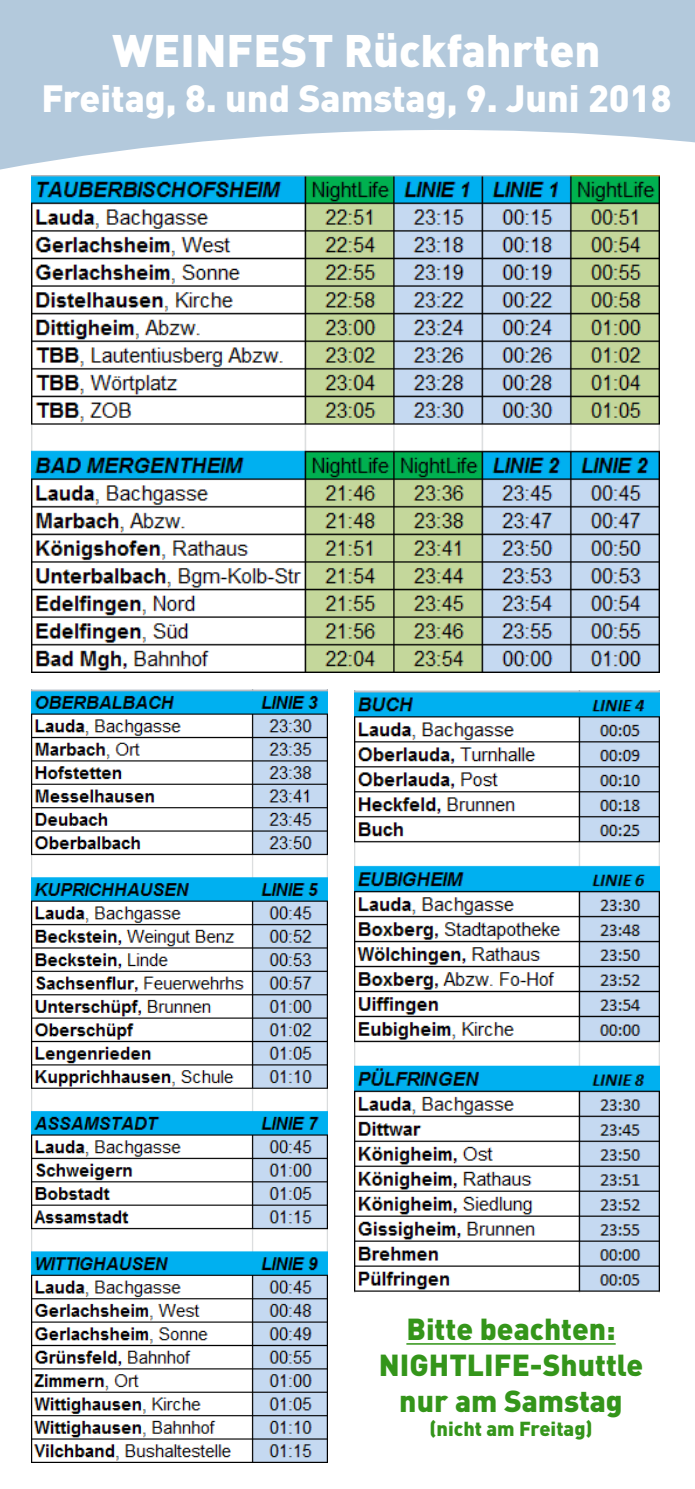
<style>
.page{position:relative;width:695px;height:1489px;background:#fff}
.page>*{position:absolute;margin:0;border:0;box-sizing:border-box;transform-origin:0 0}
.t1{font:900 45px "DIN Pro";color:#fff}
.t2{font:900 37.5px "DIN Pro";color:#fff}
.t3{font:900 30px "DIN Pro";color:#34951a}
.t4{font:900 20px "DIN Pro";color:#34951a}
</style>
<div class="page">
<svg style="left:0;top:0;width:694px;height:328px;fill:#b3c9dc"></svg>
<hr style="left:406px;top:1342px;width:209px;height:2px;background:#34951a">
<img style="left:31px;top:689px;width:296px;height:772px">
<img style="left:354px;top:690px;width:305px;height:602px">
<img style="left:32px;top:175px;width:627px;height:498px">
<p class="t1" style="left:112px;top:20px;width:489px">WEINFEST Rückfahrten</p>
<p class="t2" style="left:41px;top:73px;width:631px">Freitag, 8. und Samstag, 9. Juni 2018</p>
<p class="t3" style="left:406px;top:1308px;width:211px">Bitte beachten:</p>
<p class="t3" style="left:379px;top:1344px;width:266px">NIGHTLIFE-Shuttle</p>
<p class="t3" style="left:399px;top:1380px;width:225px">nur am Samstag</p>
<p class="t4" style="left:429px;top:1414px;width:165px">(nicht am Freitag)</p>
</div>
